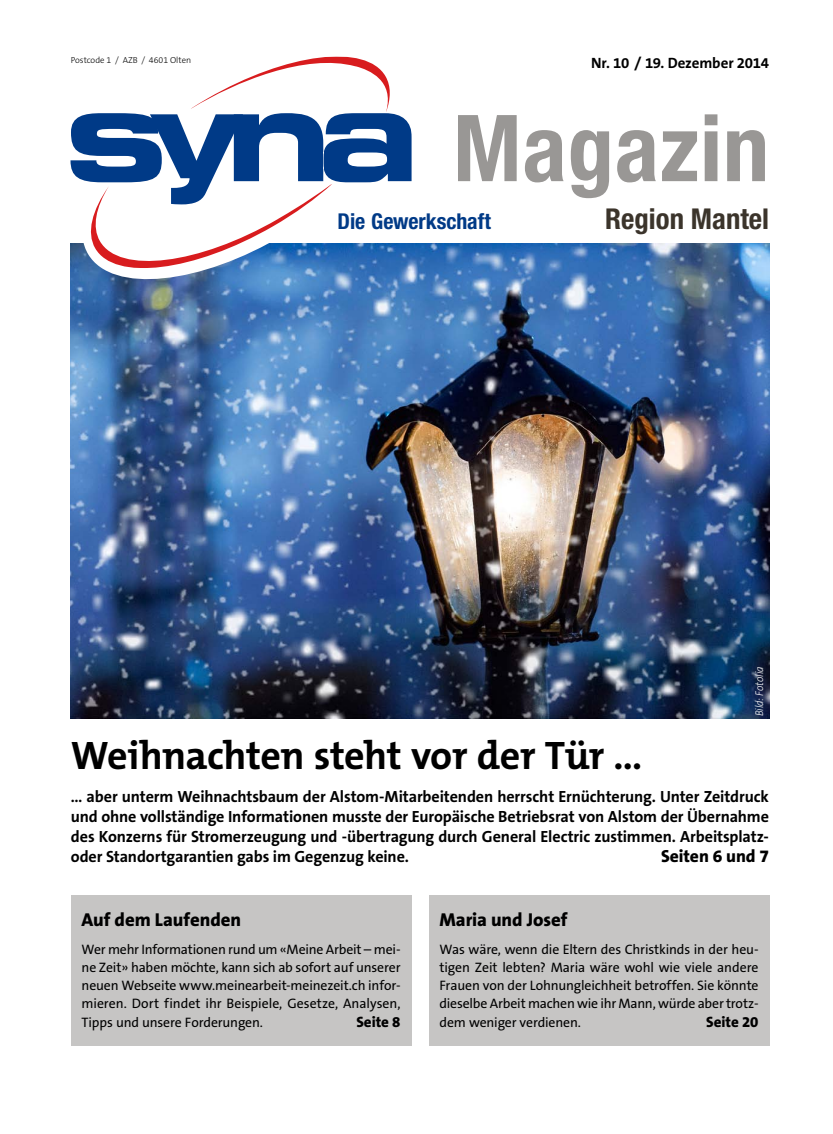
<style>
.page{position:relative;width:833px;height:1134px;background:#fff}
.page>*{position:absolute;margin:0;border:0;box-sizing:border-box;transform-origin:0 0}
.t1{font:700 condensed 92.5px "Helvetica Neue LT Std";letter-spacing:.01em;color:#999795}
.t2{font:700 40px "The Mix B W7";letter-spacing:-.015em;color:#000}
.t3{font:700 condensed 28.75px "Helvetica Neue";color:#3b342b}
.t4{font:700 condensed 21.88px "Helvetica Neue LT Std";letter-spacing:-.005em;color:#003a87}
.t5{font:800 18.75px "The Sans B W8";letter-spacing:-.005em;color:#000}
.t6{font:800 17.5px "The Sans B W8";letter-spacing:-.005em;color:#000}
.t7{font:700 16.25px/20px "The Sans B W7";letter-spacing:-.01em;color:#000;text-align:justify}
.t8{font:700 15px "The Sans B W7";letter-spacing:-.01em;color:#000}
.t9{font:800 15px "The Sans B W8";color:#000}
.t10{font:13.75px/18.1px "The Sans B W5 Plain";letter-spacing:-.01em;color:#000;text-align:justify}
.t11{font:italic 300 11.25px "The Sans B W3";color:#fff;scale:.9 1}
.t12{font:300 8.75px "The Sans B W3";color:#000}
</style>
<div class="page">
<img style="left:71px;top:244px;width:698px;height:474px">
<div style="left:71px;top:895px;width:340px;height:150px;background:#c6c5c4"></div>
<div style="left:429px;top:895px;width:340px;height:150px;background:#c6c5c4"></div>
<svg style="left:70px;top:56px;width:348px;height:238px"></svg>
<svg style="left:70px;top:113px;width:342px;height:91px"></svg>
<svg style="left:86px;top:57px;width:308px;height:211px"></svg>
<p class="t12" style="left:71px;top:55px;width:122px">Postcode 1 / AZB / 4601 Olten</p>
<p class="t8" style="left:591px;top:53px;width:179px">Nr. 10 / 19. Dezember 2014</p>
<h1 class="t1" style="left:453px;top:92px;width:317px">Magazin</h1>
<h3 class="t4" style="left:338px;top:208px;width:155px">Die Gewerkschaft</h3>
<h3 class="t3" style="left:605px;top:201px;width:165px">Region Mantel</h3>
<p class="t11" style="left:753px;top:716px;width:57px;rotate:-90deg">Bild: Fotolia</p>
<h2 class="t2" style="left:71px;top:730px;width:573px">Weihnachten steht vor der Tür …</h2>
<p class="t7" style="left:71px;top:786px;width:699px">… aber unterm Weihnachtsbaum der Alstom-Mitarbeitenden herrscht Ernüchterung. Unter Zeitdruck und ohne vollständige Informationen musste der Europäische Betriebsrat von Alstom der Übernahme des Konzerns für Stromerzeugung und -übertragung durch General Electric zustimmen. Arbeitsplatz&shy;oder Standortgarantien gabs im Gegenzug keine.</p>
<p class="t6" style="left:661px;top:845px;width:110px">Seiten 6 und 7</p>
<h3 class="t5" style="left:81px;top:908px;width:161px">Auf dem Laufenden</h3>
<p class="t10" style="left:81px;top:940px;width:320px">Wer mehr Informationen rund um «Meine Arbeit – mei&shy;ne Zeit» haben möchte, kann sich ab sofort auf unserer neuen Webseite www.meinearbeit-meinezeit.ch infor&shy;mieren. Dort findet ihr Beispiele, Gesetze, Analysen, Tipps und unsere Forderungen.</p>
<p class="t9" style="left:356px;top:1012px;width:46px">Seite 8</p>
<h3 class="t5" style="left:439px;top:908px;width:129px">Maria und Josef</h3>
<p class="t10" style="left:439px;top:940px;width:320px">Was wäre, wenn die Eltern des Christkinds in der heu&shy;tigen Zeit lebten? Maria wäre wohl wie viele andere Frauen von der Lohnungleichheit betroffen. Sie könnte dieselbe Arbeit machen wie ihr Mann, würde aber trotz&shy;dem weniger verdienen.</p>
<p class="t9" style="left:706px;top:1012px;width:54px">Seite 20</p>
</div>
